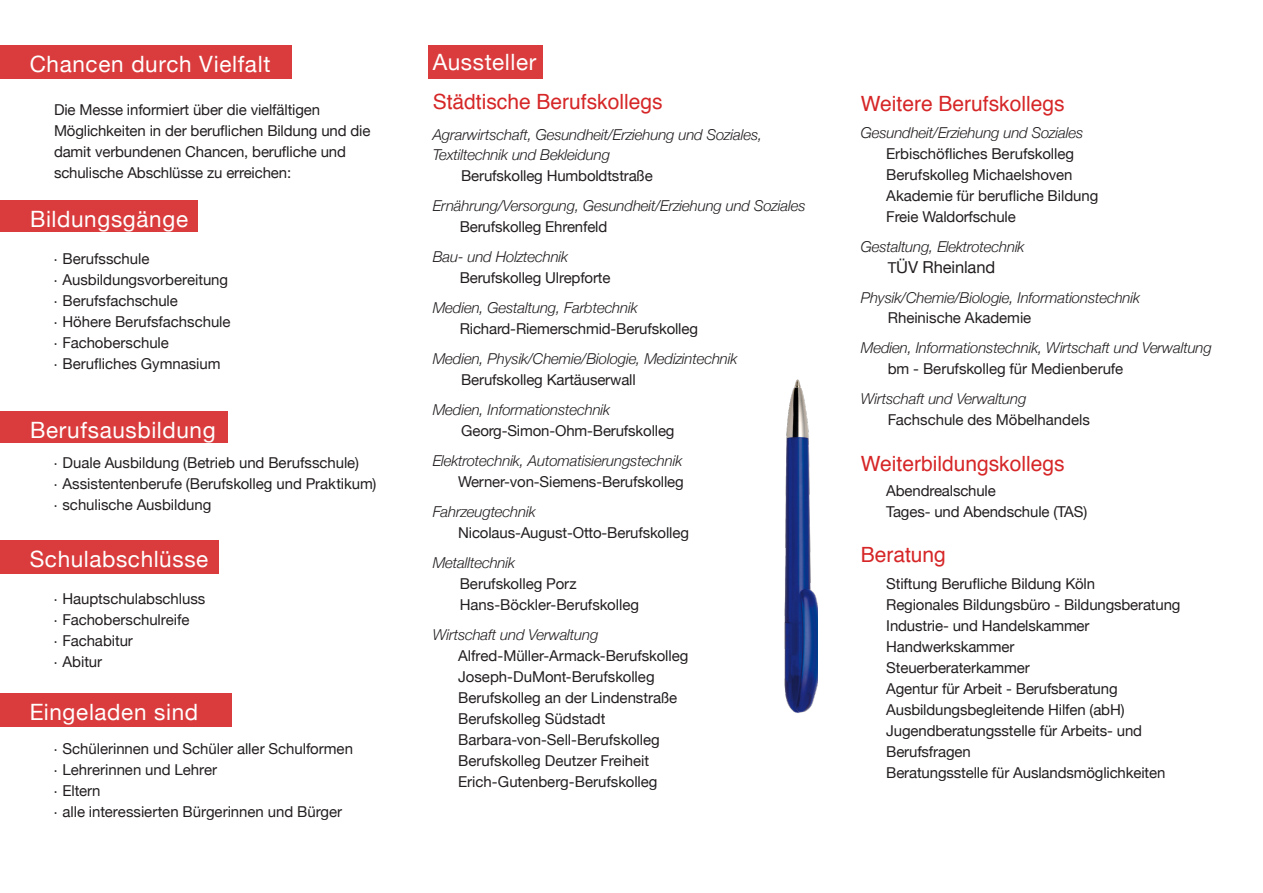
<style>
.page{position:relative;width:1263px;height:893px;background:#fff}
.page>*{position:absolute;margin:0;border:0;box-sizing:border-box;transform-origin:0 0}
.Überschirft2{font:22.5px "Helvetica Neue";letter-spacing:.03em;color:#fff}
.überschrift_4{font:21px "Helvetica";color:#d62627}
.Fließtext_tabelle{font:21px "Helvetica";color:#d62627}
.Fließtext_tabelle-2{font:16.5px "Helvetica Neue";letter-spacing:-.005em;color:#231f20}
.Fließtext_tabelle-3{font:15px/21px "Helvetica Neue";letter-spacing:-.01em;color:#231f20}
.Fließtext_tabelle-4{font:italic 300 15px "Helvetica Neue";letter-spacing:-.01em;color:#231f20}
.s1{font-family:"Myriad Pro"}
.s2{font-size:15px}
</style>
<div class="page">
<div style="left:428px;top:45px;width:115px;height:33px;background:#da3c3d"></div>
<img style="left:784px;top:379px;width:33px;height:334px">
<div style="left:0;top:412px;width:227px;height:31px;background:#da3c3d"></div>
<div style="left:0;top:694px;width:232px;height:33px;background:#da3c3d"></div>
<div style="left:0;top:540px;width:219px;height:33px;background:#da3c3d"></div>
<div style="left:0;top:201px;width:198px;height:31px;background:#da3c3d"></div>
<div style="left:0;top:45px;width:291px;height:33px;background:#da3c3d"></div>
<p class="Überschirft2" style="left:30px;top:48px;width:242px">Chancen durch Vielfalt</p>
<p class="Fließtext_tabelle-3" style="left:54px;top:100px;width:318px">Die Messe informiert über die vielfältigen<br>Möglichkeiten in der beruflichen Bildung und die</p>
<p class="Fließtext_tabelle-3" style="left:54px;top:142px;width:294px">damit verbundenen Chancen, berufliche und</p>
<p class="Fließtext_tabelle-3" style="left:54px;top:163px;width:239px">schulische Abschlüsse zu erreichen:</p>
<p class="Überschirft2" style="left:30px;top:203px;width:159px">Bildungsgänge</p>
<p class="Fließtext_tabelle-3" style="left:54px;top:249px;width:97px"><span class="s1">∙</span> Berufsschule</p>
<p class="Fließtext_tabelle-3" style="left:54px;top:270px;width:176px"><span class="s1">∙</span> Ausbildungsvorbereitung</p>
<p class="Fließtext_tabelle-3" style="left:54px;top:291px;width:125px"><span class="s1">∙</span> Berufsfachschule</p>
<p class="Fließtext_tabelle-3" style="left:54px;top:312px;width:178px"><span class="s1">∙</span> Höhere Berufsfachschule</p>
<p class="Fließtext_tabelle-3" style="left:54px;top:333px;width:116px"><span class="s1">∙</span> Fachoberschule</p>
<p class="Fließtext_tabelle-3" style="left:54px;top:354px;width:168px"><span class="s1">∙</span> Berufliches Gymnasium</p>
<p class="Überschirft2" style="left:30px;top:413px;width:187px">Berufsausbildung</p>
<p class="Fließtext_tabelle-3" style="left:54px;top:453px;width:306px"><span class="s1">∙</span> Duale Ausbildung (Betrieb und Berufsschule)</p>
<p class="Fließtext_tabelle-3" style="left:54px;top:474px;width:324px"><span class="s1">∙</span> Assistentenberufe (Berufskolleg und Praktikum)</p>
<p class="Fließtext_tabelle-3" style="left:54px;top:495px;width:159px"><span class="s1">∙</span> schulische Ausbildung</p>
<p class="Überschirft2" style="left:30px;top:543px;width:180px">Schulabschlüsse</p>
<p class="Fließtext_tabelle-3" style="left:54px;top:589px;width:153px"><span class="s1">∙</span> Hauptschulabschluss</p>
<p class="Fließtext_tabelle-3" style="left:54px;top:610px;width:137px"><span class="s1">∙</span> Fachoberschulreife</p>
<p class="Fließtext_tabelle-3" style="left:54px;top:631px;width:80px"><span class="s1">∙</span> Fachabitur</p>
<p class="Fließtext_tabelle-3" style="left:54px;top:652px;width:50px"><span class="s1">∙</span> Abitur</p>
<p class="Überschirft2" style="left:30px;top:696px;width:170px">Eingeladen sind</p>
<p class="Fließtext_tabelle-3" style="left:54px;top:739px;width:300px"><span class="s1">∙</span> Schülerinnen und Schüler aller Schulformen</p>
<p class="Fließtext_tabelle-3" style="left:54px;top:760px;width:165px"><span class="s1">∙</span> Lehrerinnen und Lehrer</p>
<p class="Fließtext_tabelle-3" style="left:54px;top:781px;width:48px"><span class="s1">∙</span> Eltern</p>
<p class="Fließtext_tabelle-3" style="left:54px;top:802px;width:290px"><span class="s1">∙</span> alle interessierten Bürgerinnen und Bürger</p>
<p class="Überschirft2" style="left:433px;top:46px;width:105px">Aussteller</p>
<p class="überschrift_4" style="left:433px;top:85px;width:231px">Städtische Berufskollegs</p>
<p class="Fließtext_tabelle-4" style="left:433px;top:123px;width:331px">Agrarwirtschaft, Gesundheit/Erziehung und Soziales,</p>
<p class="Fließtext_tabelle-4" style="left:433px;top:143px;width:179px">Textiltechnik und Bekleidung</p>
<p class="Fließtext_tabelle-3" style="left:461px;top:166px;width:193px">Berufskolleg Humboldtstraße</p>
<p class="Fließtext_tabelle-4" style="left:433px;top:194px;width:374px">Ernährung/Versorgung, Gesundheit/Erziehung und Soziales</p>
<p class="Fließtext_tabelle-3" style="left:460px;top:217px;width:149px">Berufskolleg Ehrenfeld</p>
<p class="Fließtext_tabelle-4" style="left:433px;top:245px;width:137px">Bau- und Holztechnik</p>
<p class="Fließtext_tabelle-3" style="left:460px;top:268px;width:152px">Berufskolleg Ulrepforte</p>
<p class="Fließtext_tabelle-4" style="left:433px;top:296px;width:206px">Medien, Gestaltung, Farbtechnik</p>
<p class="Fließtext_tabelle-3" style="left:460px;top:319px;width:240px">Richard-Riemerschmid-Berufskolleg</p>
<p class="Fließtext_tabelle-4" style="left:433px;top:347px;width:306px">Medien, Physik/Chemie/Biologie, Medizintechnik</p>
<p class="Fließtext_tabelle-3" style="left:461px;top:370px;width:176px">Berufskolleg Kartäuserwall</p>
<p class="Fließtext_tabelle-4" style="left:433px;top:398px;width:179px">Medien, Informationstechnik</p>
<p class="Fließtext_tabelle-3" style="left:461px;top:421px;width:215px">Georg-Simon-Ohm-Berufskolleg</p>
<p class="Fließtext_tabelle-4" style="left:433px;top:449px;width:251px">Elektrotechnik, Automatisierungstechnik</p>
<p class="Fließtext_tabelle-3" style="left:458px;top:472px;width:227px">Werner-von-Siemens-Berufskolleg</p>
<p class="Fließtext_tabelle-4" style="left:433px;top:500px;width:104px">Fahrzeugtechnik</p>
<p class="Fließtext_tabelle-3" style="left:458px;top:523px;width:232px">Nicolaus-August-Otto-Berufskolleg</p>
<p class="Fließtext_tabelle-4" style="left:433px;top:551px;width:84px">Metalltechnik</p>
<p class="Fließtext_tabelle-3" style="left:460px;top:574px;width:118px">Berufskolleg Porz</p>
<p class="Fließtext_tabelle-3" style="left:460px;top:595px;width:181px">Hans-Böckler-Berufskolleg</p>
<p class="Fließtext_tabelle-4" style="left:433px;top:622px;width:167px">Wirtschaft und Verwaltung</p>
<p class="Fließtext_tabelle-3" style="left:458px;top:646px;width:232px">Alfred-Müller-Armack-Berufskolleg</p>
<p class="Fließtext_tabelle-3" style="left:458px;top:667px;width:198px">Joseph-DuMont-Berufskolleg</p>
<p class="Fließtext_tabelle-3" style="left:458px;top:688px;width:221px">Berufskolleg an der Lindenstraße</p>
<p class="Fließtext_tabelle-3" style="left:458px;top:709px;width:149px">Berufskolleg Südstadt</p>
<p class="Fließtext_tabelle-3" style="left:458px;top:730px;width:203px">Barbara-von-Sell-Berufskolleg</p>
<p class="Fließtext_tabelle-3" style="left:458px;top:751px;width:193px">Berufskolleg Deutzer Freiheit</p>
<p class="Fließtext_tabelle-3" style="left:458px;top:772px;width:201px">Erich-Gutenberg-Berufskolleg</p>
<p class="Fließtext_tabelle" style="left:861px;top:88px;width:205px">Weitere Berufskollegs</p>
<p class="Fließtext_tabelle-4" style="left:861px;top:121px;width:224px">Gesundheit/Erziehung und Soziales</p>
<p class="Fließtext_tabelle-3" style="left:886px;top:144px;width:189px">Erbischöfliches Berufskolleg</p>
<p class="Fließtext_tabelle-3" style="left:886px;top:165px;width:188px">Berufskolleg Michaelshoven</p>
<p class="Fließtext_tabelle-3" style="left:886px;top:186px;width:214px">Akademie für berufliche Bildung</p>
<p class="Fließtext_tabelle-3" style="left:886px;top:207px;width:131px">Freie Waldorfschule</p>
<p class="Fließtext_tabelle-4" style="left:861px;top:235px;width:165px">Gestaltung, Elektrotechnik</p>
<p class="Fließtext_tabelle-2" style="left:888px;top:255px;width:109px"><span class="s2">T</span>ÜV Rheinland</p>
<p class="Fließtext_tabelle-4" style="left:861px;top:286px;width:281px">Physik/Chemie/Biologie, Informationstechnik</p>
<p class="Fließtext_tabelle-3" style="left:888px;top:308px;width:145px">Rheinische Akademie</p>
<p class="Fließtext_tabelle-4" style="left:861px;top:336px;width:353px">Medien, Informationstechnik, Wirtschaft und Verwaltung</p>
<p class="Fließtext_tabelle-3" style="left:888px;top:359px;width:237px">bm - Berufskolleg für Medienberufe</p>
<p class="Fließtext_tabelle-4" style="left:861px;top:387px;width:167px">Wirtschaft und Verwaltung</p>
<p class="Fließtext_tabelle-3" style="left:888px;top:410px;width:204px">Fachschule des Möbelhandels</p>
<p class="überschrift_4" style="left:861px;top:447px;width:205px">Weiterbildungskollegs</p>
<p class="Fließtext_tabelle-3" style="left:886px;top:481px;width:111px">Abendrealschule</p>
<p class="Fließtext_tabelle-3" style="left:886px;top:502px;width:202px">Tages- und Abendschule (TAS)</p>
<p class="Fließtext_tabelle" style="left:861px;top:538px;width:87px">Beratung</p>
<p class="Fließtext_tabelle-3" style="left:886px;top:574px;width:210px">Stiftung Berufliche Bildung Köln</p>
<p class="Fließtext_tabelle-3" style="left:886px;top:595px;width:296px">Regionales Bildungsbüro - Bildungsberatung</p>
<p class="Fließtext_tabelle-3" style="left:886px;top:616px;width:205px">Industrie- und Handelskammer</p>
<p class="Fließtext_tabelle-3" style="left:886px;top:637px;width:130px">Handwerkskammer</p>
<p class="Fließtext_tabelle-3" style="left:886px;top:658px;width:145px">Steuerberaterkammer</p>
<p class="Fließtext_tabelle-3" style="left:886px;top:679px;width:233px">Agentur für Arbeit - Berufsberatung</p>
<p class="Fließtext_tabelle-3" style="left:886px;top:700px;width:240px">Ausbildungsbegleitende Hilfen (abH)</p>
<p class="Fließtext_tabelle-3" style="left:886px;top:721px;width:257px">Jugendberatungsstelle für Arbeits- und</p>
<p class="Fließtext_tabelle-3" style="left:886px;top:742px;width:86px">Berufsfragen</p>
<p class="Fließtext_tabelle-3" style="left:886px;top:763px;width:281px">Beratungsstelle für Auslandsmöglichkeiten</p>
</div>
